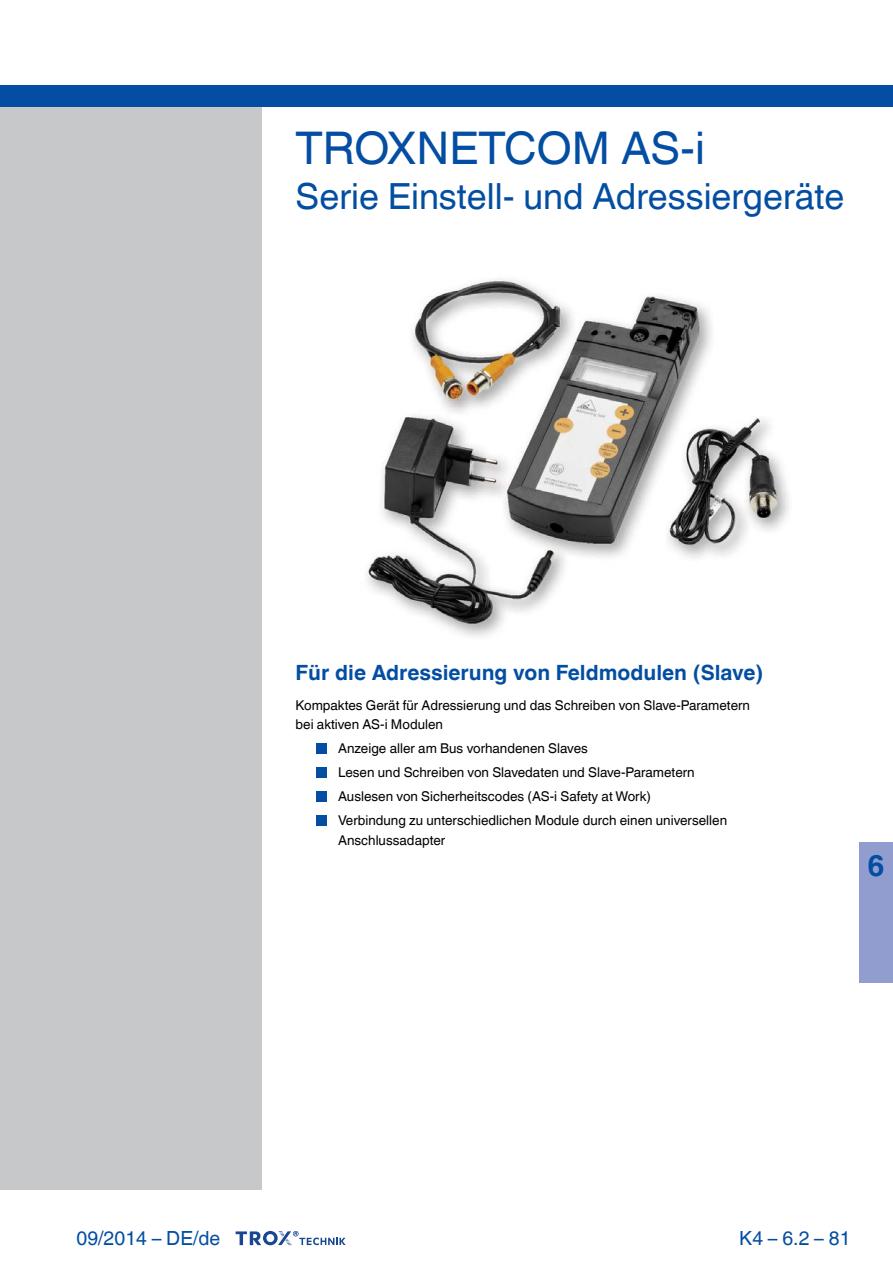
<style>
.page{position:relative;width:893px;height:1263px;background:#fff}
.page>*{position:absolute;margin:0;border:0;box-sizing:border-box;transform-origin:0 0}
.t1{font:45px "TROX Helvetica";color:#034ea2}
.t2{font:36px "TROX Helvetica";color:#034ea2}
.t3{font:700 30px "TROX Helvetica";color:#034ea2}
.t4{font:700 21px "TROX Helvetica";color:#034ea2}
.t5{font:19.5px "TROX Helvetica";color:#034ea2}
.t6{font:13.5px/24px "TROX Helvetica";color:#000}
</style>
<div class="page">
<div style="left:0;top:106px;width:261px;height:1084px;background:#c7c8ca"></div>
<div style="left:859px;top:842px;width:34px;height:140px;background:#929dcf"></div>
<div style="left:0;top:85px;width:893px;height:21px;background:#034ea2"></div>
<img style="left:367px;top:279px;width:422px;height:358px">
<div style="left:317px;top:743px;width:10px;height:11px;background:#034ea2"></div>
<div style="left:317px;top:767px;width:10px;height:11px;background:#034ea2"></div>
<div style="left:317px;top:791px;width:10px;height:11px;background:#034ea2"></div>
<div style="left:317px;top:815px;width:10px;height:11px;background:#034ea2"></div>
<svg style="left:236px;top:1231px;width:110px;height:15px"></svg>
<h1 class="t1" style="left:296px;top:111px;width:411px">TROXNETCOM AS-i</h1>
<h2 class="t2" style="left:296px;top:167px;width:550px">Serie Einstell- und Adressiergeräte</h2>
<h3 class="t4" style="left:296px;top:655px;width:469px">Für die Adressierung von Feldmodulen (Slave)</h3>
<p class="t6" style="left:296px;top:694px;width:456px;line-height:19.5px">Kompaktes Gerät für Adressierung und das Schreiben von Slave-Parametern bei aktiven AS-i Modulen</p>
<p class="t6" style="left:338px;top:735px;width:390px">Anzeige aller am Bus vorhandenen Slaves<br>Lesen und Schreiben von Slavedaten und Slave-Parametern Auslesen von Sicherheitscodes (AS-i Safety at Work)<br>Verbindung zu unterschiedlichen Module durch einen universellen</p>
<p class="t6" style="left:338px;top:826px;width:109px">Anschlussadapter</p>
<h3 class="t3" style="left:867px;top:841px;width:19px">6</h3>
<h3 class="t5" style="left:77px;top:1222px;width:145px">09/2014 – DE/de</h3>
<h3 class="t5" style="left:739px;top:1222px;width:113px">K 4 – 6.2 – 81</h3>
</div>
